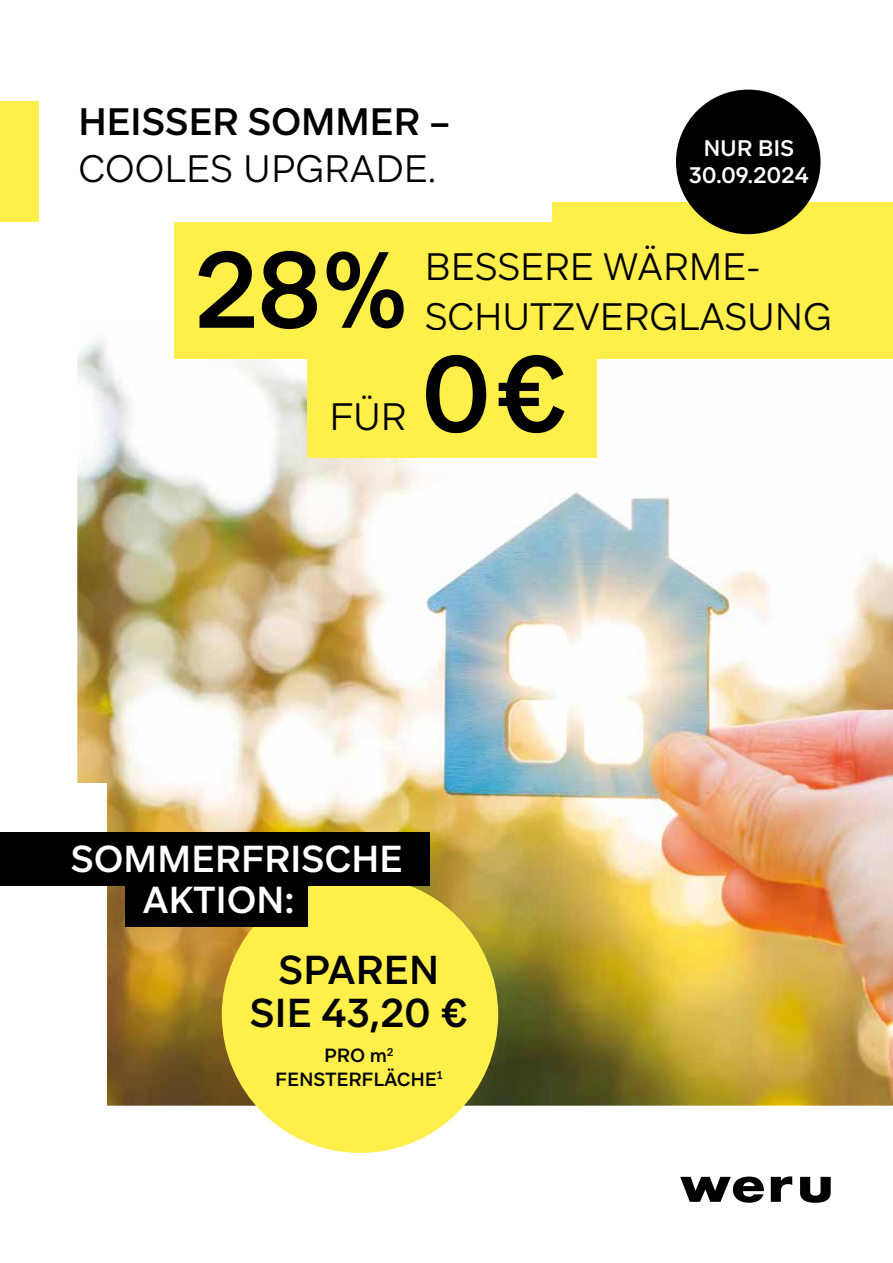
<style>
.page{position:relative;width:893px;height:1263px;background:#fff}
.page>*{position:absolute;margin:0;border:0;box-sizing:border-box;transform-origin:0 0}
.t1{font:500 108px "Aribau Grotesk";color:#000}
.t2{font:500 40.35px/42.5px "Aribau Grotesk";letter-spacing:-.01em;color:#000;text-align:center}
.t3{font:300 38.25px "Aribau Grotesk";letter-spacing:-.02em;color:#000}
.t4{font:500 38.25px "Aribau Grotesk";letter-spacing:-.015em;color:#000}
.t5{font:500 37.5px/40.7px "Aribau Grotesk";letter-spacing:-.01em;color:#fff}
.t6{font:500 22.5px/27px "Aribau Grotesk";letter-spacing:-.01em;color:#fff;text-align:center}
.t7{font:500 19.05px/23.4px "Aribau Grotesk";letter-spacing:-.01em;color:#000;text-align:center}
</style>
<div class="page">
<img style="left:77px;top:339px;width:816px;height:767px">
<div style="left:0;top:783px;width:107px;height:412px;background:#fff"></div>
<div style="left:0;top:101px;width:39px;height:120px;background:#ffef4a"></div>
<svg style="left:771px;top:1176px;width:60px;height:27px"></svg>
<svg style="left:680px;top:1176px;width:84px;height:27px"></svg>
<div style="left:222px;top:876px;width:276px;height:277px;background:#ffef4a;border-radius:50%"></div>
<div style="left:0;top:833px;width:429px;height:53px;background:#000"></div>
<div style="left:125px;top:874px;width:183px;height:53px;background:#000"></div>
<div style="left:174px;top:202px;width:719px;height:157px;background:#ffef4a"></div>
<div style="left:307px;top:330px;width:290px;height:128px;background:#ffef4a"></div>
<div style="left:676px;top:90px;width:144px;height:144px;background:#000;border-radius:50%"></div>
<div style="left:155px;top:185px;width:397px;height:36px;background:#fff"></div>
<p class="t4" style="left:78px;top:98px;width:374px">HEISSER SOMMER –</p>
<p class="t3" style="left:78px;top:145px;width:360px">COOLES UPGRADE.</p>
<p class="t6" style="left:689px;top:134px;width:121px">NUR BIS<br>30.09.2024</p>
<h1 class="t1" style="left:193px;top:222px;width:215px">28%</h1>
<p class="t3" style="left:329px;top:393px;width:79px">FÜR</p>
<p class="t3" style="left:424px;top:243px;width:338px">BESSERE WÄRME-</p>
<p class="t3" style="left:424px;top:293px;width:409px">SCHUTZVERGLASUNG</p>
<h1 class="t1" style="left:420px;top:326px;width:150px">0€</h1>
<p class="t5" style="left:142px;top:838px;width:262px;text-indent:-72px">SOMMERFRISCHE<br>AKTION:</p>
<p class="t2" style="left:250px;top:948px;width:220px">SPAREN<br>SIE 43,20 €</p>
<p class="t7" style="left:275px;top:1043px;width:169px">PRO m<sup>2<br></sup>FENSTERFLÄCHE<sup>1</sup></p>
</div>
